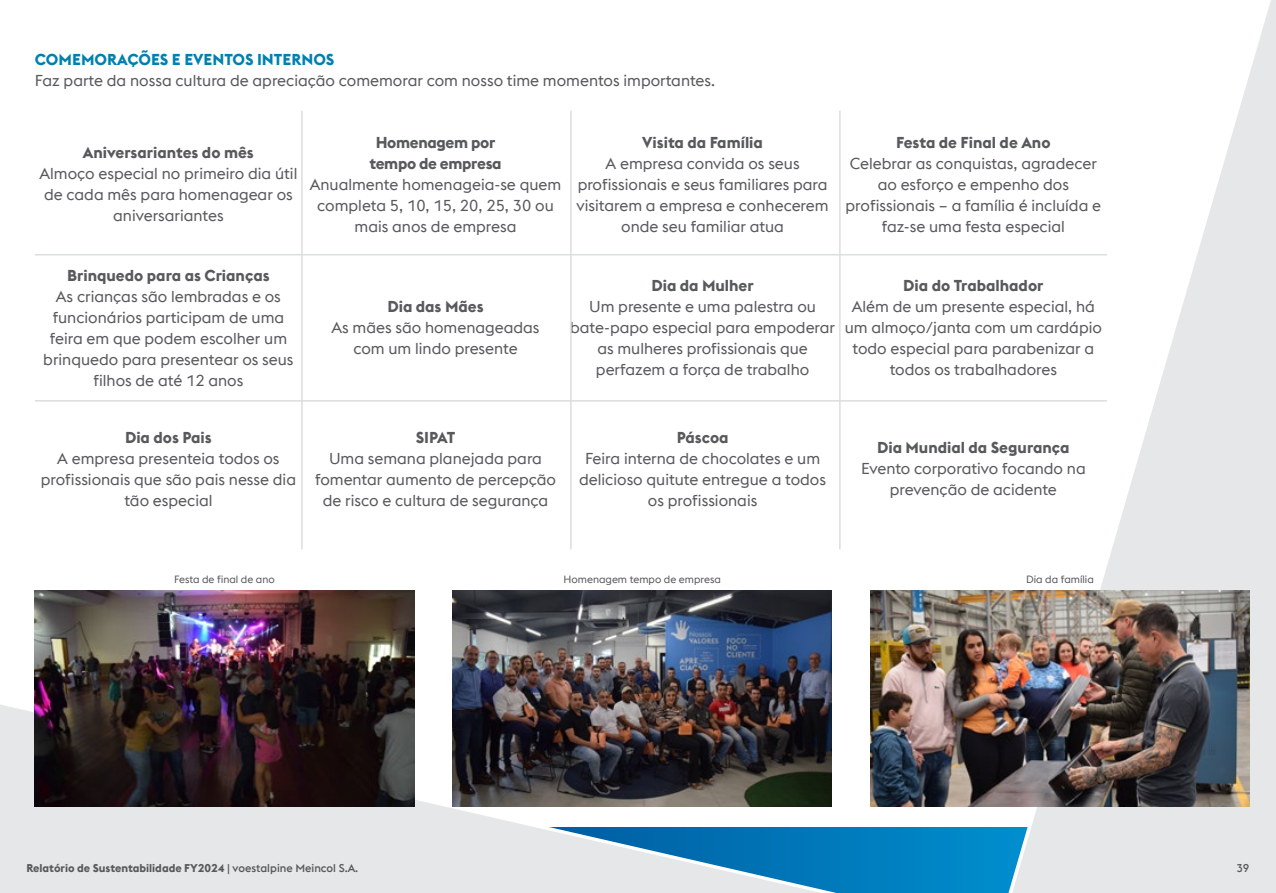
<style>
.page{position:relative;width:1276px;height:893px;background:#fff}
.page>*{position:absolute;margin:0;border:0;box-sizing:border-box;transform-origin:0 0}
.t1{font:15.75px/21px "voestalpine";color:#58595b;text-align:center}
.t2{font:700 15.75px "voestalpine";color:#58595b}
.t3{font:700 15.75px "voestalpine";color:#0080b0}
.t4{font:700 15.75px/21px "voestalpine";letter-spacing:-.02em;color:#58595b;text-align:center}
.t5{font:700 11.25px "voestalpine";color:#58595b}
.t6{font:500 11.25px "voestalpine";color:#58595b}
.t7{font:10.5px "voestalpine";color:#58595b}
.s1{font-weight:500}
</style>
<div class="page">
<div style="left:310px;top:827px;width:966px;height:66px;background:#0089c9"></div>
<svg style="left:1000px;top:0;width:276px;height:893px"></svg>
<svg style="left:0;top:694px;width:944px;height:199px"></svg>
<hr style="left:35px;top:254px;width:1072px;height:1px;background:#dcddde">
<hr style="left:35px;top:400px;width:1072px;height:2px;background:#dcddde">
<hr style="left:301px;top:111px;width:2px;height:438px;background:#dcddde">
<hr style="left:570px;top:111px;width:1px;height:438px;background:#dcddde">
<hr style="left:839px;top:111px;width:1px;height:438px;background:#dcddde">
<img style="left:35px;top:590px;width:379px;height:216px">
<img style="left:453px;top:590px;width:379px;height:216px">
<img style="left:870px;top:590px;width:379px;height:216px">
<p class="t3" style="left:35px;top:49px;width:301px">COMEMORAÇÕES E EVENTOS INTERNOS</p>
<p class="t1" style="left:35px;top:70px;width:682px">Faz parte da nossa cultura de apreciação comemorar com nosso time momentos importantes.</p>
<p class="t2" style="left:83px;top:143px;width:172px">Aniversariantes do mês</p>
<p class="t1" style="left:39px;top:163px;width:259px">Almoço especial no primeiro dia útil de cada mês para homenagear os aniversariantes</p>
<p class="t4" style="left:369px;top:132px;width:134px">Homenagem por tempo de empresa</p>
<p class="t1" style="left:310px;top:174px;width:253px">Anualmente homenageia-se quem completa 5, 10, 15, 20, 25, 30 ou mais anos de empresa</p>
<p class="t2" style="left:642px;top:132px;width:122px">Visita da Família</p>
<p class="t1" style="left:576px;top:153px;width:253px">A empresa convida os seus profissionais e seus familiares para visitarem a empresa e conhecerem onde seu familiar atua</p>
<p class="t2" style="left:896px;top:132px;width:156px">Festa de Final de Ano</p>
<p class="t1" style="left:845px;top:153px;width:257px">Celebrar as conquistas, agradecer ao esforço e empenho dos profissionais – a família é incluída e faz-se uma festa especial</p>
<p class="t2" style="left:67px;top:265px;width:204px">Brinquedo para as Crianças</p>
<p class="t1" style="left:43px;top:285px;width:252px">As crianças são lembradas e os funcionários participam de uma feira em que podem escolher um brinquedo para presentear os seus filhos de até 12 anos</p>
<p class="t2" style="left:387px;top:296px;width:98px">Dia das Mães</p>
<p class="t1" style="left:331px;top:317px;width:210px">As mães são homenageadas com um lindo presente</p>
<p class="t2" style="left:651px;top:275px;width:104px">Dia da Mulher</p>
<p class="t1" style="left:570px;top:296px;width:266px">Um presente e uma palestra ou bate-papo especial para empoderar as mulheres profissionais que perfazem a força de trabalho</p>
<p class="t2" style="left:903px;top:275px;width:142px">Dia do Trabalhador</p>
<p class="t1" style="left:845px;top:296px;width:259px">Além de um presente especial, há um almoço/janta com um cardápio todo especial para parabenizar a todos os trabalhadores</p>
<p class="t2" style="left:125px;top:427px;width:88px">Dia dos Pais</p>
<p class="t1" style="left:41px;top:448px;width:257px">A empresa presenteia todos os profissionais que são pais nesse dia tão especial</p>
<p class="t2" style="left:416px;top:427px;width:41px">SIPAT</p>
<p class="t1" style="left:315px;top:448px;width:242px">Uma semana planejada para fomentar aumento de percepção de risco e cultura de segurança</p>
<p class="t2" style="left:676px;top:427px;width:53px">Páscoa</p>
<p class="t1" style="left:579px;top:448px;width:248px">Feira interna de chocolates e um delicioso quitute entregue a todos os profissionais</p>
<p class="t2" style="left:877px;top:438px;width:194px">Dia Mundial da Segurança</p>
<p class="t1" style="left:861px;top:458px;width:226px">Evento corporativo focando na prevenção de acidente</p>
<p class="t7" style="left:174px;top:573px;width:102px">Festa de final de ano</p>
<p class="t7" style="left:563px;top:573px;width:159px">Homenagem tempo de empresa</p>
<p class="t7" style="left:1026px;top:573px;width:69px">Dia da família</p>
<p class="t5" style="left:26px;top:861px;width:333px">Relatório de Sustentabilidade FY2024 <span class="s1">| voestalpine Meincol S.A.</span></p>
<p class="t6" style="left:1236px;top:861px;width:15px">39</p>
</div>
